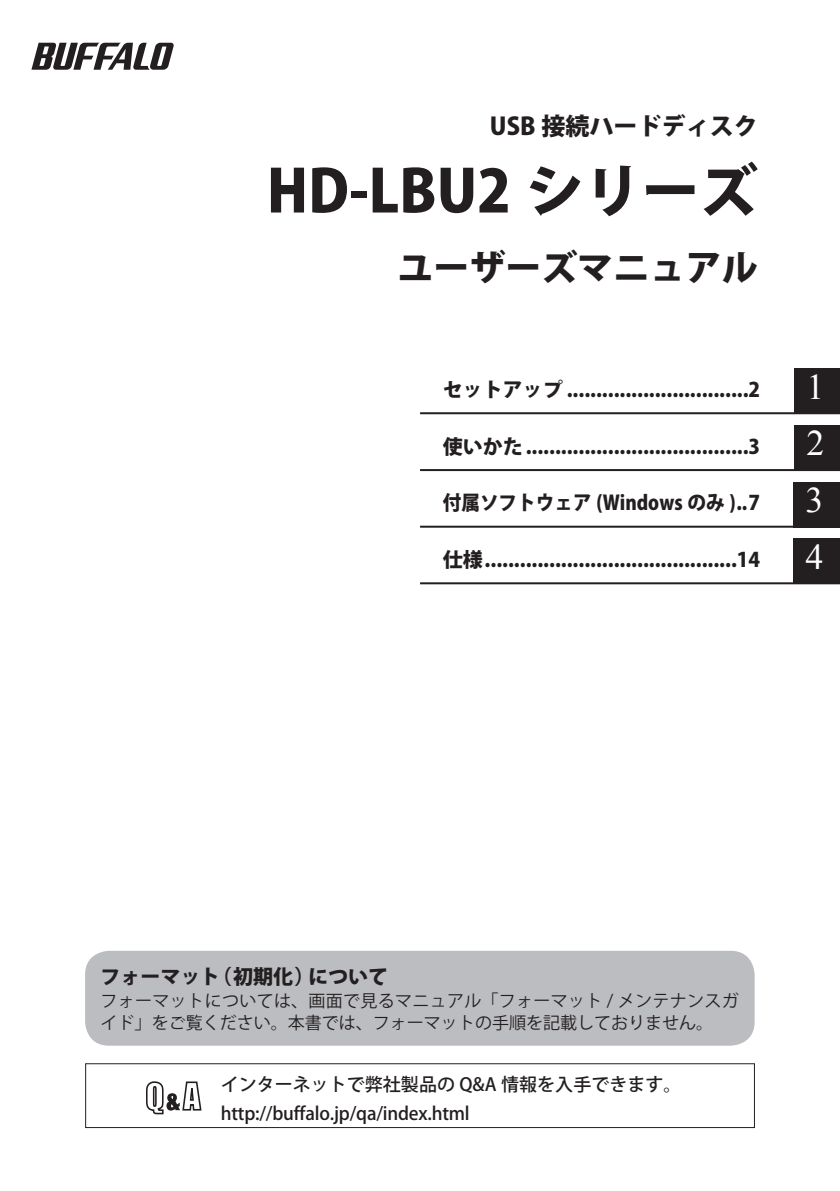
<style>
.page{position:relative;width:840px;height:1191px;background:#fff}
.page>*{position:absolute;margin:0;border:0;box-sizing:border-box;transform-origin:0 0}
.t1{font:800 58px "Koz Go Std";color:#231f20}
.t2{font:800 36px "Koz Go Std";color:#231f20}
.t3{font:36px "Times New Roman";color:#fff}
.t4{font:800 24px "Koz Go Std";color:#231f20}
._03_表紙_小口ﾀｲﾄﾙ{font:800 20px "Koz Go Std";color:#231f20}
._03_表紙_小口ﾀｲﾄﾙ-2{font:800 20px "Koz Go Std";color:#231f20;scale:.93 1}
._14_見出し文下{font:800 20px "Koz Go Std";color:#231f20}
._10_本文{font:500 18px "Koz Go Std";color:#231f20}
._14_見出し文下-2{font:17px/22.2px "Koz Go Std";letter-spacing:.02em;color:#231f20}
</style>
<div class="page">
<div style="left:85px;top:1063px;width:669px;height:65px;border:1px solid #231f20"></div>
<div style="left:794px;top:425px;width:45px;height:46px;background:#231f20"></div>
<hr style="left:420px;top:469px;width:419px;height:2px;background:#231f20">
<div style="left:794px;top:368px;width:45px;height:46px;background:#231f20"></div>
<hr style="left:420px;top:412px;width:419px;height:2px;background:#231f20">
<div style="left:793px;top:482px;width:46px;height:45px;background:#231f20"></div>
<hr style="left:420px;top:526px;width:419px;height:2px;background:#231f20">
<div style="left:793px;top:538px;width:46px;height:46px;background:#231f20"></div>
<hr style="left:420px;top:582px;width:419px;height:2px;background:#231f20">
<svg style="left:146px;top:1081px;width:55px;height:33px"></svg>
<svg style="left:31px;top:43px;width:143px;height:27px"></svg>
<div style="left:85px;top:950px;width:669px;height:95px;background:#bcbdc0;border-radius:24px"></div>
<p class="t4" style="left:489px;top:110px;width:269px">USB 接続ハードディスク</p>
<p class="t1" style="left:267px;top:153px;width:492px">HD-LBU2 シリーズ</p>
<p class="t2" style="left:397px;top:244px;width:362px">ユーザーズマニュアル</p>
<p class="_03_表紙_小口ﾀｲﾄﾙ" style="left:442px;top:377px;width:318px">セットアップ................................2</p>
<p class="t3" style="left:806px;top:362px;width:19px">1</p>
<p class="_03_表紙_小口ﾀｲﾄﾙ" style="left:442px;top:433px;width:318px">使いかた.......................................3</p>
<p class="t3" style="left:806px;top:419px;width:19px">2</p>
<p class="_03_表紙_小口ﾀｲﾄﾙ-2" style="left:442px;top:490px;width:342px">付属ソフトウェア (Windows のみ )...7</p>
<p class="t3" style="left:805px;top:476px;width:19px">3</p>
<p class="_03_表紙_小口ﾀｲﾄﾙ" style="left:442px;top:547px;width:318px">仕様............................................14</p>
<p class="t3" style="left:805px;top:532px;width:19px">4</p>
<p class="_14_見出し文下" style="left:100px;top:963px;width:289px">フォーマット（初期化）について</p>
<p class="_14_見出し文下-2" style="left:100px;top:990px;width:639px">フォーマットについては、画面で見るマニュアル「フォーマット / メンテナンスガイド」をご覧ください。本書では、フォーマットの手順を記載しておりません。</p>
<p class="_10_本文" style="left:221px;top:1072px;width:462px">インターネットで弊社製品の Q&amp;A 情報を入手できます。</p>
<p class="_10_本文" style="left:221px;top:1101px;width:250px">http://buffalo.jp/qa/index.html</p>
</div>
